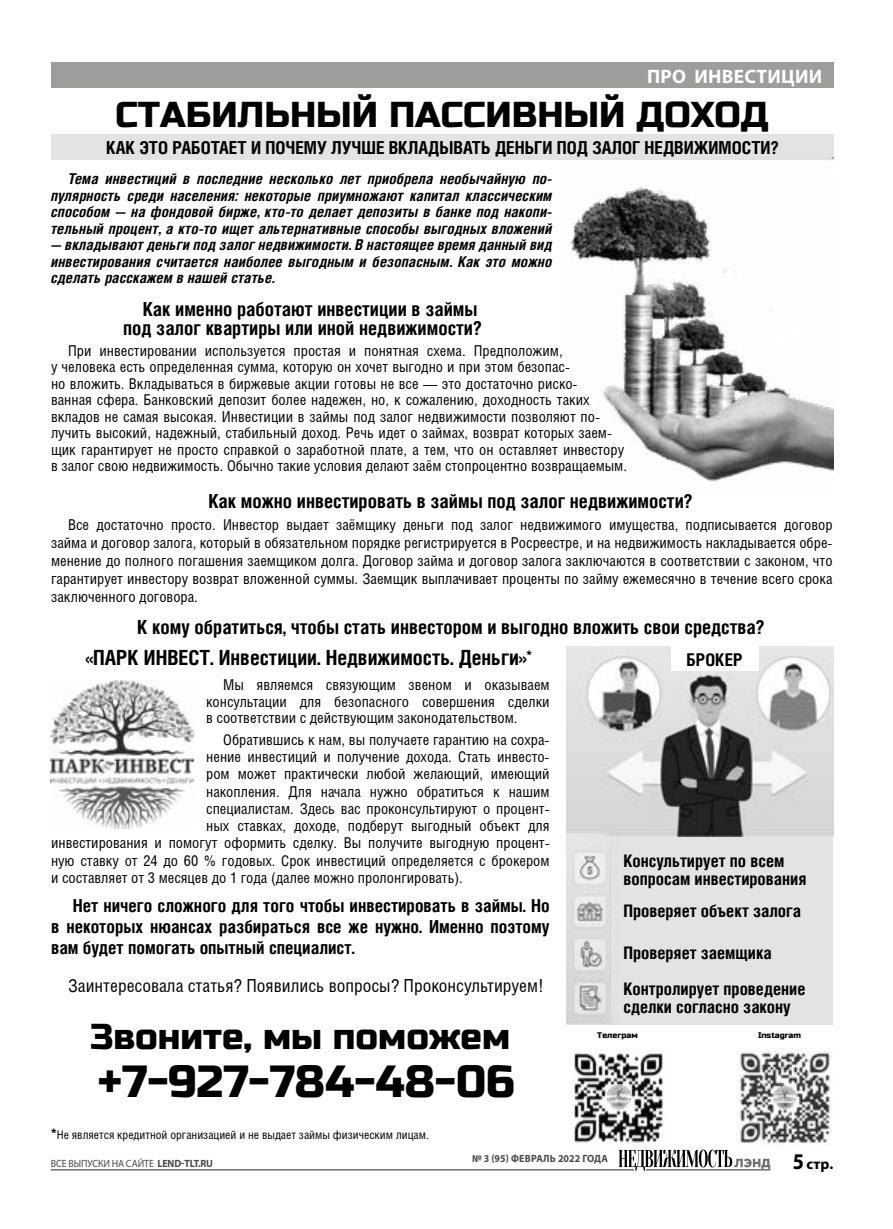
<style>
.page{position:relative;width:893px;height:1229px;background:#fff}
.page>*{position:absolute;margin:0;border:0;box-sizing:border-box;transform-origin:0 0}
.t1{font:45px "Russo One";color:#000}
.t2{font:36px "Russo One";color:#000}
.t3{font:700 21px "Helios Cond";color:#000}
.t4{font:700 19.5px/19.5px "Helios Cond";color:#000;text-align:right}
.t5{font:700 19.5px "Myriad Pro";letter-spacing:.015em;color:#fff}
.t6{font:700 18px/21px "Helios Cond";color:#000;text-align:justify}
.t7{font:18px "Helios Cond";color:#000}
.t8{font:700 17.7px "Helios Cond";color:#000}
.t9{font:700 17.4px/17.4px "Helios Cond";color:#000}
.t10{font:15px/16.5px "Helios Cond";color:#000;text-align:justify}
.t11{font:italic 700 15px/16.5px "Helios Cond";letter-spacing:.01em;color:#000;text-align:justify}
.t12{font:700 15px "Myriad Pro";color:#000}
.t13{font:12px "Helios Cond";color:#000}
.t14{font:10.5px "Myriad Pro";letter-spacing:-.01em;color:#4a4a49;scale:.95 1}
.t15{font:700 10.5px "Myriad Pro";color:#4a4a49;scale:.95 1}
.t16{font:8.1px "Russo One";color:#000}
.s1{font-weight:700;font-size:15px}
.s2{font-weight:700}
.s3{font-size:22.5px}
</style>
<div class="page">
<hr style="left:51px;top:1169px;width:719px;height:1px;background:#706f6f">
<svg style="left:619px;top:1149px;width:151px;height:22px"></svg>
<div style="left:51px;top:63px;width:782px;height:25px;background:#9d9d9c"></div>
<img style="left:51px;top:681px;width:142px;height:147px">
<div style="left:51px;top:134px;width:782px;height:25px;background:#e3e3e3"></div>
<img style="left:561px;top:157px;width:272px;height:325px">
<div style="left:567px;top:834px;width:266px;height:190px;background:#e3e3e3"></div>
<img style="left:567px;top:646px;width:266px;height:191px">
<img style="left:567px;top:834px;width:52px;height:190px">
<div style="left:671px;top:647px;width:87px;height:24px;background:#fff"></div>
<img style="left:736px;top:1049px;width:96px;height:96px">
<img style="left:571px;top:1048px;width:93px;height:96px">
<h3 class="t5" style="left:647px;top:63px;width:177px">ПРО ИНВЕСТИЦИИ</h3>
<h2 class="t2" style="left:116px;top:93px;width:655px">СТАБИЛЬНЫЙ ПАССИВНЫЙ ДОХОД</h2>
<p class="t6" style="left:106px;top:137px;width:674px">КАК ЭТО РАБОТАЕТ И ПОЧЕМУ ЛУЧШЕ ВКЛАДЫВАТЬ ДЕНЬГИ ПОД ЗАЛОГ НЕДВИЖИМОСТИ?</p>
<p class="t11" style="left:51px;top:170px;width:503px;text-indent:17px">Тема инвестиций в последние несколько лет приобрела необычайную по&shy;пулярность среди населения: некоторые приумножают капитал классическим способом — на фондовой бирже, кто-то делает депозиты в банке под накопи&shy;тельный процент, а кто-то ищет альтернативные способы выгодных вложений</p>
<p class="t11" style="left:51px;top:236px;width:503px">— вкладывают деньги под залог недвижимости. В настоящее время данный вид инвестирования считается наиболее выгодным и безопасным. Как это можно сделать расскажем в нашей статье.</p>
<h3 class="t4" style="left:123px;top:298px;width:360px">Как именно работают инвестиции в займы под залог квартиры или иной недвижимости?</h3>
<p class="t10" style="left:51px;top:342px;width:577px;text-align:left;text-indent:17px">При инвестировании используется простая и понятная схема. Предположим,<br>у человека есть определенная сумма, которую он хочет выгодно и при этом безопас-<br>но вложить. Вкладываться в биржевые акции готовы не все — это достаточно риско-<br>ванная сфера. Банковский депозит более надежен, но, к сожалению, доходность таких вкладов не самая высокая. Инвестиции в займы под залог недвижимости позволяют по&shy;лучить высокий, надежный, стабильный доход. Речь идет о займах, возврат которых заем&shy;щик гарантирует не просто справкой о заработной плате, а тем, что он оставляет инвестору в залог свою недвижимость. Обычно такие условия делают заём стопроцентно возвращаемым.</p>
<h3 class="t4" style="left:208px;top:491px;width:485px">Как можно инвестировать в займы под залог недвижимости?</h3>
<p class="t10" style="left:51px;top:516px;width:783px;line-height:18px;text-indent:17px">Все достаточно просто. Инвестор выдает заёмщику деньги под залог недвижимого имущества, подписывается договор займа и договор залога, который в обязательном порядке регистрируется в Росреестре, и на недвижимость накладывается обре&shy;менение до полного погашения заемщиком долга. Договор займа и договор залога заключаются в соответствии с законом, что гарантирует инвестору возврат вложенной суммы. Заемщик выплачивает проценты по займу ежемесячно в течение всего срока заключенного договора.</p>
<h3 class="t4" style="left:137px;top:617px;width:629px">К кому обратиться, чтобы стать инвестором и выгодно вложить свои средства?</h3>
<h3 class="t3" style="left:85px;top:645px;width:448px">«ПАРК ИНВЕСТ. Инвестиции. Недвижимость. Деньги»<sup>*</sup></h3>
<p class="t10" style="left:206px;top:676px;width:345px;text-indent:17px">Мы являемся связующим звеном и оказываем консультации для безопасного совершения сделки в соответствии с действующим законодательством.</p>
<p class="t10" style="left:223px;top:731px;width:328px">Обратившись к нам, вы получаете гарантию на сохра-</p>
<p class="t10" style="left:206px;top:748px;width:345px">нение инвестиций и получение дохода. Стать инвесто-</p>
<p class="t10" style="left:206px;top:765px;width:345px">ром может практически любой желающий, имеющий</p>
<p class="t10" style="left:206px;top:783px;width:345px">накопления. Для начала нужно обратиться к нашим</p>
<p class="t10" style="left:206px;top:800px;width:345px">специалистам. Здесь вас проконсультируют о процент-</p>
<p class="t10" style="left:206px;top:817px;width:345px">ных ставках, доходе, подберут выгодный объект для</p>
<p class="t10" style="left:51px;top:834px;width:500px">инвестирования и помогут оформить сделку. Вы получите выгодную процент-</p>
<p class="t10" style="left:51px;top:852px;width:500px">ную ставку от 24 до 60 % годовых. Срок инвестиций определяется с брокером</p>
<p class="t10" style="left:51px;top:869px;width:413px">и составляет от 3 месяцев до 1 года (далее можно пролонгировать).</p>
<p class="t6" style="left:51px;top:895px;width:500px;text-indent:22px">Нет ничего сложного для того чтобы инвестировать в займы. Но в некоторых нюансах разбираться все же нужно. Именно поэтому вам будет помогать опытный специалист.</p>
<p class="t7" style="left:68px;top:975px;width:477px">Заинтересовала статья? Появились вопросы? Проконсультируем!</p>
<h2 class="t2" style="left:90px;top:1015px;width:421px">Звоните, мы поможем</h2>
<h1 class="t1" style="left:98px;top:1055px;width:418px">+7-927-784-48-06</h1>
<p class="t8" style="left:686px;top:649px;width:58px">БРОКЕР</p>
<p class="t9" style="left:623px;top:852px;width:184px">Консультирует по всем вопросам инвестирования</p>
<p class="t9" style="left:623px;top:902px;width:179px">Проверяет объект залога</p>
<p class="t9" style="left:623px;top:934px;width:183px;line-height:36.5px">Проверяет заемщика<br>Контролирует проведение</p>
<p class="t9" style="left:623px;top:997px;width:169px">сделки согласно закону</p>
<p class="t16" style="left:597px;top:1030px;width:42px">Телеграм</p>
<p class="t16" style="left:758px;top:1030px;width:44px">Instagram</p>
<p class="t13" style="left:51px;top:1127px;width:379px"><span class="s1">*</span>Не является кредитной организацией и не выдает займы физическим лицам.</p>
<p class="t14" style="left:51px;top:1157px;width:172px">ВСЕ ВЫПУСКИ НА САЙТЕ <span class="s2">LEND-TLT.RU</span></p>
<p class="t15" style="left:472px;top:1152px;width:145px">№ 3 (95) ФЕВРАЛЬ 2022 ГОДА</p>
<p class="t12" style="left:793px;top:1154px;width:42px"><span class="s3">5</span> стр.</p>
</div>
